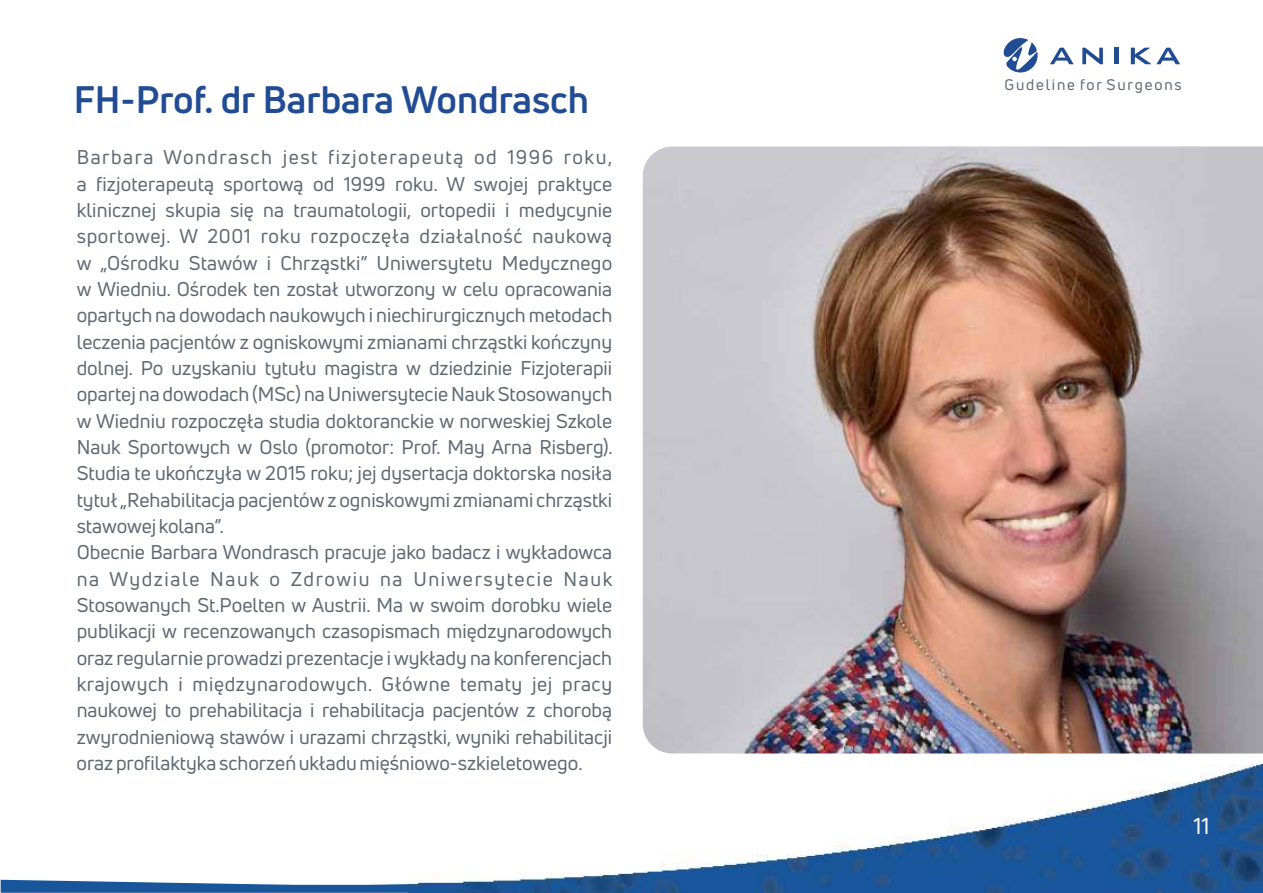
<style>
.page{position:relative;width:1263px;height:893px;background:#fff}
.page>*{position:absolute;margin:0;border:0;box-sizing:border-box;transform-origin:0 0}
.t1{font:700 37.5px "Uni Neue";color:#214c94}
.t2{font:22.5px "Uni Neue";color:#fff}
.t3{font:19.5px/26.2px "Uni Neue";color:#5f6872}
.t4{font:15px "Uni Neue";letter-spacing:.125em;color:#5f6872}
</style>
<div class="page">
<svg style="left:1px;top:879px;width:407px;height:14px;fill:#19559b"></svg>
<img style="left:408px;top:764px;width:855px;height:129px">
<svg style="left:1003px;top:38px;width:34px;height:34px"></svg>
<svg style="left:1131px;top:48px;width:49px;height:16px"></svg>
<hr style="left:1115px;top:48px;width:4px;height:16px;background:#214c94">
<svg style="left:1050px;top:48px;width:24px;height:16px"></svg>
<svg style="left:1082px;top:48px;width:21px;height:16px"></svg>
<img style="left:643px;top:146px;width:620px;height:607px">
<h1 class="t1" style="left:74px;top:85px;width:517px">FH-Prof. dr Barbara Wondrasch</h1>
<p class="t3" style="left:77px;top:146px;width:537px">Barbara Wondrasch jest fizjoterapeutą od 1996 roku, a fizjoterapeutą sportową od 1999 roku. W swojej praktyce klinicznej skupia się na traumatologii, ortopedii i medycynie sportowej. W 2001 roku rozpoczęła działalność naukową w „Ośrodku Stawów i Chrząstki” Uniwersytetu Medycznego w Wiedniu. Ośrodek ten został utworzony w celu opracowania opartych na dowodach naukowych i niechirurgicznych metodach leczenia pacjentów z ogniskowymi zmianami chrząstki kończyny dolnej. Po uzyskaniu tytułu magistra w dziedzinie Fizjoterapii opartej na dowodach (MSc) na Uniwersytecie NaukStosowanych w Wiedniu rozpoczęła studia doktoranckie w norweskiej Szkole Nauk Sportowych w Oslo (promotor: Prof. May Arna Risberg).<br>Studia te ukończyła w 2015 roku; jej dysertacja doktorska nosiła tytuł „Rehabilitacja pacjentów z ogniskowymi zmianami chrząstki stawowej kolana”.<br>Obecnie Barbara Wondrasch pracuje jako badacz i wykładowca na Wydziale Nauk o Zdrowiu na Uniwersytecie Nauk Stosowanych St.Poelten w Austrii. Ma w swoim dorobku wiele publikacji w recenzowanych czasopismach międzynarodowych oraz regularnie prowadzi prezentacje i wykłady na konferencjach krajowych i międzynarodowych. Główne tematy jej pracy naukowej to prehabilitacja i rehabilitacja pacjentów z chorobą zwyrodnieniową stawów i urazami chrząstki, wyniki rehabilitacji oraz profilaktyka schorzeń układu mięśniowo-szkieletowego.</p>
<p class="t4" style="left:1004px;top:79px;width:179px">Gudeline for Surgeons</p>
<p class="t2" style="left:1193px;top:817px;width:18px">11</p>
</div>
